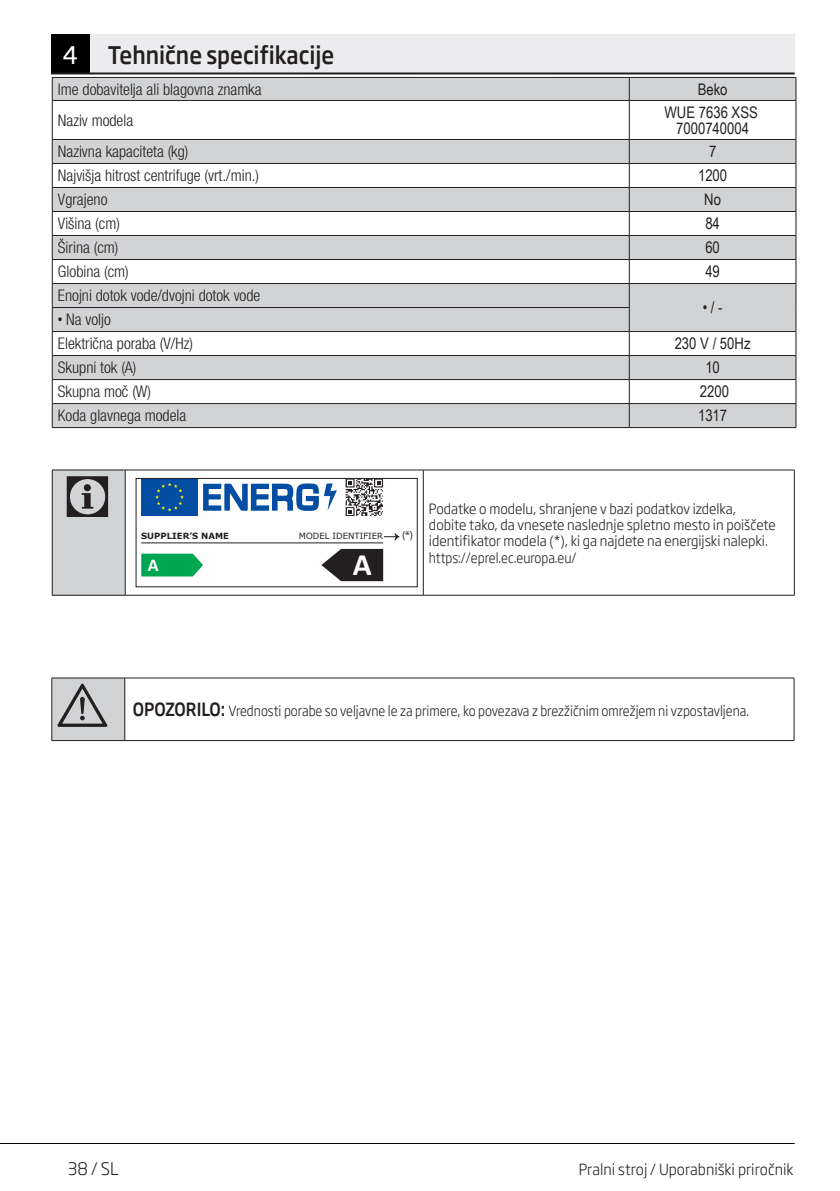
<style>
.page{position:relative;width:840px;height:1191px;background:#fff}
.page>*{position:absolute;margin:0;border:0;box-sizing:border-box;transform-origin:0 0}
.t1{font:60px "ZIWARNUN";color:#231f20}
.Girintili_Yazi_uyari{font:54px "ZIWARNUN";color:#231f20}
.t2{font:700 31.2px "Calibri";color:#fff}
.Unite_Baslik{font:500 24px "Soho Gothic Pro";color:#231f20;scale:.88 1}
.t3{font:700 18px "Calibri";color:#fff}
.t4{font:300 17.2px "Soho Gothic Pro";color:#231f20;scale:.95 1}
.t5{font:300 condensed 16px/23.8px "Helvetica Neue LT Pro";color:#231f20}
.t6{font:16px/16px "Arial Narrow";color:#231f20;text-align:center}
.t7{font:300 15.2px "Soho Gothic Pro";color:#231f20;scale:.95 1}
.Girintili_Yazi_uyari-2{font:300 14px/16.2px "Soho Gothic Pro";color:#231f20;scale:.94 1}
.Girintili_Yazi_uyari-3{font:300 14px "Soho Gothic Pro";color:#231f20;scale:.88 1}
.t8{font:11.4px "Myriad Pro";color:#231f20}
.t9{font:8.6px "Verdana";color:#231f20}
.t10{font:700 8.6px "Verdana";color:#231f20}
.s1{font-weight:400;color:#fff}
.s2{font-family:"Arial Narrow";font-weight:400;font-stretch:normal}
.s3{font-weight:500;font-size:18px}
</style>
<div class="page">
<hr style="left:0;top:1143px;width:794px;height:1px;background:#000">
<div style="left:51px;top:34px;width:39px;height:40px;background:#000"></div>
<div style="left:90px;top:34px;width:704px;height:40px;background:#ececee"></div>
<hr style="left:51px;top:72px;width:743px;height:2px;background:#231f20">
<div style="left:52px;top:678px;width:73px;height:62px;background:#d1d2d4"></div>
<hr style="left:51px;top:740px;width:74px;height:1px;background:#231f20">
<hr style="left:125px;top:740px;width:668px;height:1px;background:#231f20">
<hr style="left:51px;top:677px;width:74px;height:1px;background:#231f20">
<hr style="left:51px;top:678px;width:1px;height:62px;background:#231f20">
<hr style="left:124px;top:678px;width:1px;height:62px;background:#231f20">
<hr style="left:125px;top:677px;width:668px;height:1px;background:#231f20">
<hr style="left:793px;top:678px;width:1px;height:62px;background:#231f20">
<div style="left:52px;top:470px;width:73px;height:125px;background:#d1d3d4"></div>
<hr style="left:52px;top:469px;width:73px;height:1px;background:#231f20">
<hr style="left:52px;top:470px;width:1px;height:125px;background:#231f20">
<hr style="left:52px;top:595px;width:73px;height:1px;background:#231f20">
<hr style="left:125px;top:469px;width:298px;height:1px;background:#231f20">
<hr style="left:125px;top:470px;width:1px;height:125px;background:#231f20">
<hr style="left:423px;top:469px;width:371px;height:1px;background:#231f20">
<hr style="left:422px;top:470px;width:1px;height:125px;background:#231f20">
<hr style="left:793px;top:470px;width:1px;height:125px;background:#231f20">
<hr style="left:125px;top:595px;width:298px;height:1px;background:#231f20">
<hr style="left:423px;top:595px;width:371px;height:1px;background:#231f20">
<hr style="left:141px;top:542px;width:242px;height:1px;background:#231f20">
<svg style="left:321px;top:549px;width:62px;height:32px"></svg>
<svg style="left:345px;top:480px;width:38px;height:36px"></svg>
<div style="left:141px;top:478px;width:56px;height:38px;background:#034ea2"></div>
<svg style="left:155px;top:482px;width:29px;height:29px"></svg>
<svg style="left:203px;top:483px;width:134px;height:28px"></svg>
<svg style="left:141px;top:553px;width:62px;height:23px"></svg>
<svg style="left:384px;top:532px;width:15px;height:9px"></svg>
<div style="left:136px;top:478px;width:281px;height:109px;border:1px solid #231f20"></div>
<svg style="left:53px;top:78px;width:742px;height:349px;fill:#d1d3d4"></svg>
<svg style="left:53px;top:101px;width:742px;height:182px"></svg>
<svg style="left:53px;top:188px;width:742px;height:71px;fill:#d1d3d4"></svg>
<hr style="left:52px;top:77px;width:577px;height:1px;background:#231f20">
<svg style="left:52px;top:78px;width:1px;height:22px"></svg>
<hr style="left:629px;top:77px;width:166px;height:1px;background:#231f20">
<svg style="left:628px;top:78px;width:1px;height:22px"></svg>
<svg style="left:795px;top:78px;width:1px;height:22px"></svg>
<hr style="left:52px;top:100px;width:577px;height:1px;background:#231f20">
<hr style="left:52px;top:101px;width:1px;height:38px;background:#231f20">
<hr style="left:52px;top:139px;width:577px;height:1px;background:#231f20">
<hr style="left:629px;top:100px;width:166px;height:1px;background:#231f20">
<hr style="left:628px;top:101px;width:1px;height:38px;background:#231f20">
<hr style="left:795px;top:101px;width:1px;height:38px;background:#231f20">
<hr style="left:629px;top:139px;width:166px;height:1px;background:#231f20">
<hr style="left:52px;top:283px;width:577px;height:1px;background:#231f20">
<hr style="left:629px;top:283px;width:166px;height:1px;background:#231f20">
<hr style="left:52px;top:307px;width:577px;height:1px;background:#231f20">
<hr style="left:52px;top:331px;width:577px;height:1px;background:#231f20">
<hr style="left:52px;top:355px;width:577px;height:1px;background:#231f20">
<hr style="left:52px;top:379px;width:577px;height:1px;background:#231f20">
<hr style="left:52px;top:403px;width:577px;height:1px;background:#231f20">
<hr style="left:52px;top:427px;width:577px;height:1px;background:#231f20">
<hr style="left:629px;top:331px;width:166px;height:1px;background:#231f20">
<hr style="left:629px;top:355px;width:166px;height:1px;background:#231f20">
<hr style="left:629px;top:379px;width:166px;height:1px;background:#231f20">
<hr style="left:629px;top:403px;width:166px;height:1px;background:#231f20">
<hr style="left:629px;top:427px;width:166px;height:1px;background:#231f20">
<hr style="left:52px;top:163px;width:577px;height:1px;background:#231f20">
<hr style="left:629px;top:163px;width:166px;height:1px;background:#231f20">
<hr style="left:52px;top:187px;width:577px;height:1px;background:#231f20">
<hr style="left:629px;top:187px;width:166px;height:1px;background:#231f20">
<hr style="left:52px;top:211px;width:577px;height:1px;background:#231f20">
<hr style="left:629px;top:211px;width:166px;height:1px;background:#231f20">
<hr style="left:52px;top:235px;width:577px;height:1px;background:#231f20">
<hr style="left:629px;top:235px;width:166px;height:1px;background:#231f20">
<hr style="left:52px;top:259px;width:577px;height:1px;background:#231f20">
<svg style="left:52px;top:140px;width:1px;height:287px"></svg>
<hr style="left:629px;top:259px;width:166px;height:1px;background:#231f20">
<svg style="left:628px;top:140px;width:1px;height:287px"></svg>
<svg style="left:795px;top:140px;width:1px;height:287px"></svg>
<p class="Unite_Baslik" style="left:62px;top:36px;width:310px"><span class="s1">4</span> Tehnične specifikacije</p>
<p class="t5" style="left:58px;top:77px;width:205px">Ime dobavitelja ali blagovna znamka</p>
<p class="t6" style="left:697px;top:81px;width:31px">Beko</p>
<p class="t5" style="left:58px;top:108px;width:77px">Naziv modela</p>
<p class="t6" style="left:664px;top:104px;width:95px">WUE 7636 XSS<br>7000740004</p>
<p class="t5" style="left:58px;top:139px;width:132px">Nazivna kapaciteta (kg)</p>
<p class="t6" style="left:708px;top:143px;width:9px">7</p>
<p class="t5" style="left:58px;top:163px;width:203px">Najvišja hitrost centrifuge (vrt./min.)</p>
<p class="t6" style="left:697px;top:167px;width:31px">1200</p>
<p class="t5" style="left:58px;top:187px;width:51px">Vgrajeno</p>
<p class="t6" style="left:703px;top:191px;width:18px">No</p>
<p class="t5" style="left:58px;top:211px;width:63px">Višina (cm)</p>
<p class="t6" style="left:705px;top:215px;width:16px">84</p>
<p class="t5" style="left:58px;top:235px;width:62px">Širina (cm)</p>
<p class="t6" style="left:705px;top:239px;width:16px">60</p>
<p class="t5" style="left:58px;top:259px;width:72px">Globina (cm)</p>
<p class="t6" style="left:705px;top:263px;width:16px">49</p>
<p class="t5" style="left:58px;top:283px;width:204px">Enojni dotok vode/dvojni dotok vode</p>
<p class="t6" style="left:702px;top:299px;width:21px">• / -</p>
<p class="t5" style="left:58px;top:308px;width:136px"><span class="s2">•</span> Na voljo<br>Električna poraba (V/Hz)</p>
<p class="t6" style="left:674px;top:335px;width:77px">230 V / 50Hz</p>
<p class="t5" style="left:58px;top:355px;width:80px">Skupni tok (A)</p>
<p class="t6" style="left:705px;top:359px;width:16px">10</p>
<p class="t5" style="left:58px;top:379px;width:94px">Skupna moč (W)</p>
<p class="t6" style="left:699px;top:383px;width:31px">2200</p>
<p class="t5" style="left:58px;top:403px;width:130px">Koda glavnega modela</p>
<p class="t6" style="left:697px;top:407px;width:31px">1317</p>
<h1 class="t1" style="left:63px;top:465px;width:53px">C</h1>
<p class="t10" style="left:141px;top:530px;width:89px">SUPPLIER’S NAME</p>
<p class="t9" style="left:299px;top:530px;width:86px">MODEL IDENTIFIER</p>
<p class="t3" style="left:148px;top:553px;width:12px">A</p>
<h3 class="t2" style="left:352px;top:544px;width:20px">A</h3>
<p class="t8" style="left:402px;top:528px;width:13px">(*)</p>
<p class="Girintili_Yazi_uyari-2" style="left:429px;top:499px;width:370px">Podatke o modelu, shranjene v bazi podatkov izdelka, dobite tako, da vnesete naslednje spletno mesto in poiščete identifikator modela (*), ki ga najdete na energijski nalepki. https://eprel.ec.europa.eu/</p>
<p class="Girintili_Yazi_uyari" style="left:57px;top:676px;width:54px">A</p>
<p class="Girintili_Yazi_uyari-3" style="left:133px;top:700px;width:701px"><span class="s3">OPOZORILO:</span> Vrednosti porabe so veljavne le za primere, ko povezava z brezžičnim omrežjem ni vzpostavljena.</p>
<p class="t4" style="left:68px;top:1155px;width:55px">38 / SL</p>
<p class="t7" style="left:578px;top:1157px;width:227px">Pralni stroj / Uporabniški priročnik</p>
</div>
